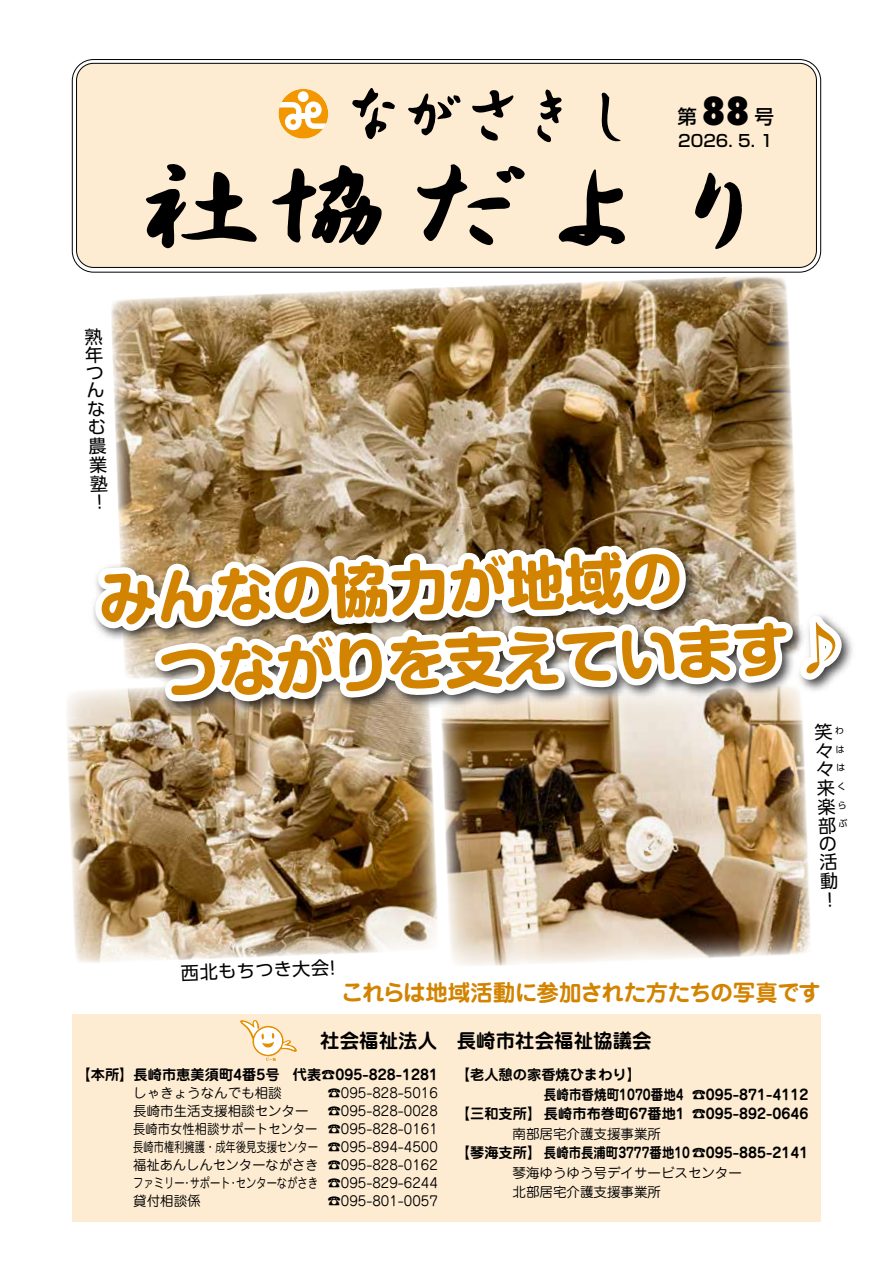
<style>
.page{position:relative;width:893px;height:1263px;background:#fff}
.page>*{position:absolute;margin:0;border:0;box-sizing:border-box;transform-origin:0 0}
.t1{font:700 58.5px "Shin M Go Pr 6 N";color:#d28300}
.t2{font:800 condensed 37.5px "Futura";color:#000;scale:1.05 1}
.t3{font:700 22.5px "Jun 501 Pro";letter-spacing:-.03em;color:#d28300}
.t4{font:700 19.5px "Jun 501 Pro";color:#000}
.t5{font:500 19.5px "Shin Go Pr 5";color:#000}
.t6{font:18px/18.8px "UD Shin Go Pro";color:#000;text-align:justify}
.t7{font:500 16.5px "Shin Go Pr 5";color:#000}
.t8{font:700 14.25px "Jun 501 Pro";color:#000}
.t9{font:700 14.25px "Jun 501 Pro";color:#000;scale:.88 1}
.t10{font:13.5px/19.5px "Jun 201 Pro";color:#000}
.t11{font:13.5px "Jun 201 Pro";color:#000;scale:.76 1}
.t12{font:13.5px "Jun 201 Pro";color:#000;scale:.91 1}
.t13{font:9px/18.6px "UD Shin Go Pro";color:#000;text-align:justify}
</style>
<div class="page">
<img style="left:67px;top:693px;width:20px;height:270px">
<svg style="left:76px;top:63px;width:741px;height:205px;background:#f0dfc7"></svg>
<div style="left:72px;top:1014px;width:749px;height:208px;background:#feecd2"></div>
<svg style="left:345px;top:59px;width:28px;height:29px"></svg>
<svg style="left:571px;top:59px;width:109px;height:29px;background:#ecddc7"></svg>
<svg style="left:205px;top:59px;width:57px;height:29px;background:#ecddc7"></svg>
<svg style="left:262px;top:59px;width:83px;height:29px;background:#ecddc7"></svg>
<svg style="left:373px;top:59px;width:81px;height:29px;background:#ecddc7"></svg>
<svg style="left:489px;top:59px;width:82px;height:29px;background:#ecddc7"></svg>
<img style="left:87px;top:88px;width:761px;height:973px">
<h3 class="t6" style="left:84px;top:327px;width:11px;rotate:-2deg">熟年つんなむ農業塾</h3>
<h2 class="t2" style="left:702px;top:85px;width:47px">88</h2>
<h3 class="t5" style="left:677px;top:100px;width:21px">第</h3>
<p class="t7" style="left:678px;top:128px;width:96px">2026. 5. 1</p>
<h3 class="t5" style="left:754px;top:100px;width:21px">号</h3>
<h1 class="t1" style="left:97px;top:549px;width:585px;rotate:-2deg">みんなの協力が地域の</h1>
<h1 class="t1" style="left:100px;top:623px;width:749px;rotate:-2deg">　つながりを支えています♪</h1>
<h3 class="t6" style="left:814px;top:722px;width:11px;rotate:-2deg">笑々々来楽部の活動</h3>
<p class="t13" style="left:835px;top:740px;width:6px;rotate:-2deg">ははくらぶ</p>
<h3 class="t6" style="left:181px;top:963px;width:150px;rotate:-2deg">西北もちつき大会</h3>
<h3 class="t3" style="left:341px;top:975px;width:481px">これらは地域活動に参加された方たちの写真です</h3>
<h3 class="t4" style="left:320px;top:1025px;width:333px">社会福祉法人　長崎市社会福祉協議会</h3>
<p class="t8" style="left:456px;top:1063px;width:187px">【老人憩の家香焼ひまわり【</p>
<p class="t9" style="left:544px;top:1083px;width:302px">長崎市香焼町1070番地 ☎4 095-871-4112</p>
<p class="t8" style="left:692px;top:1102px;width:118px">☎095-892-0646</p>
<p class="t8" style="left:77px;top:1063px;width:205px">【本所】長崎市恵美須町4番5号</p>
<p class="t8" style="left:293px;top:1063px;width:147px">代表☎095-828-1281</p>
<p class="t10" style="left:133px;top:1082px;width:150px">しゃきょうなんでも相談</p>
<p class="t10" style="left:327px;top:1082px;width:112px">☎095-828-5016</p>
<p class="t10" style="left:133px;top:1100px;width:177px">長崎市生活支援相談センター</p>
<p class="t10" style="left:327px;top:1100px;width:112px">☎095-828-0028</p>
<p class="t8" style="left:456px;top:1102px;width:231px">【三和支所】長崎市布巻町67番地1</p>
<p class="t10" style="left:513px;top:1122px;width:150px">南部居宅介護支援事業所</p>
<p class="t8" style="left:456px;top:1141px;width:354px">【琴海支所】長崎市長浦町3777番地10☎095-885-2141</p>
<p class="t10" style="left:513px;top:1161px;width:231px">琴海ゆうゆう号デイサービスセンター北部居宅介護支援事業所</p>
<p class="t12" style="left:133px;top:1118px;width:204px">長崎市女性相談サポートセンター</p>
<p class="t10" style="left:327px;top:1118px;width:112px">☎095-828-0161</p>
<p class="t11" style="left:133px;top:1136px;width:245px">長崎市権利擁護・成年後見支援センター</p>
<p class="t10" style="left:327px;top:1136px;width:112px">☎095-894-4500</p>
<p class="t10" style="left:133px;top:1154px;width:187px">福祉あんしんセンターながさき</p>
<p class="t10" style="left:327px;top:1154px;width:112px">☎095-828-0162</p>
<p class="t11" style="left:133px;top:1172px;width:245px">ファミリー･サポート･センターながさき</p>
<p class="t10" style="left:327px;top:1172px;width:112px">☎095-829-6244</p>
<p class="t10" style="left:133px;top:1190px;width:69px">貸付相談係</p>
<p class="t10" style="left:327px;top:1190px;width:112px">☎095-801-0057</p>
</div>
